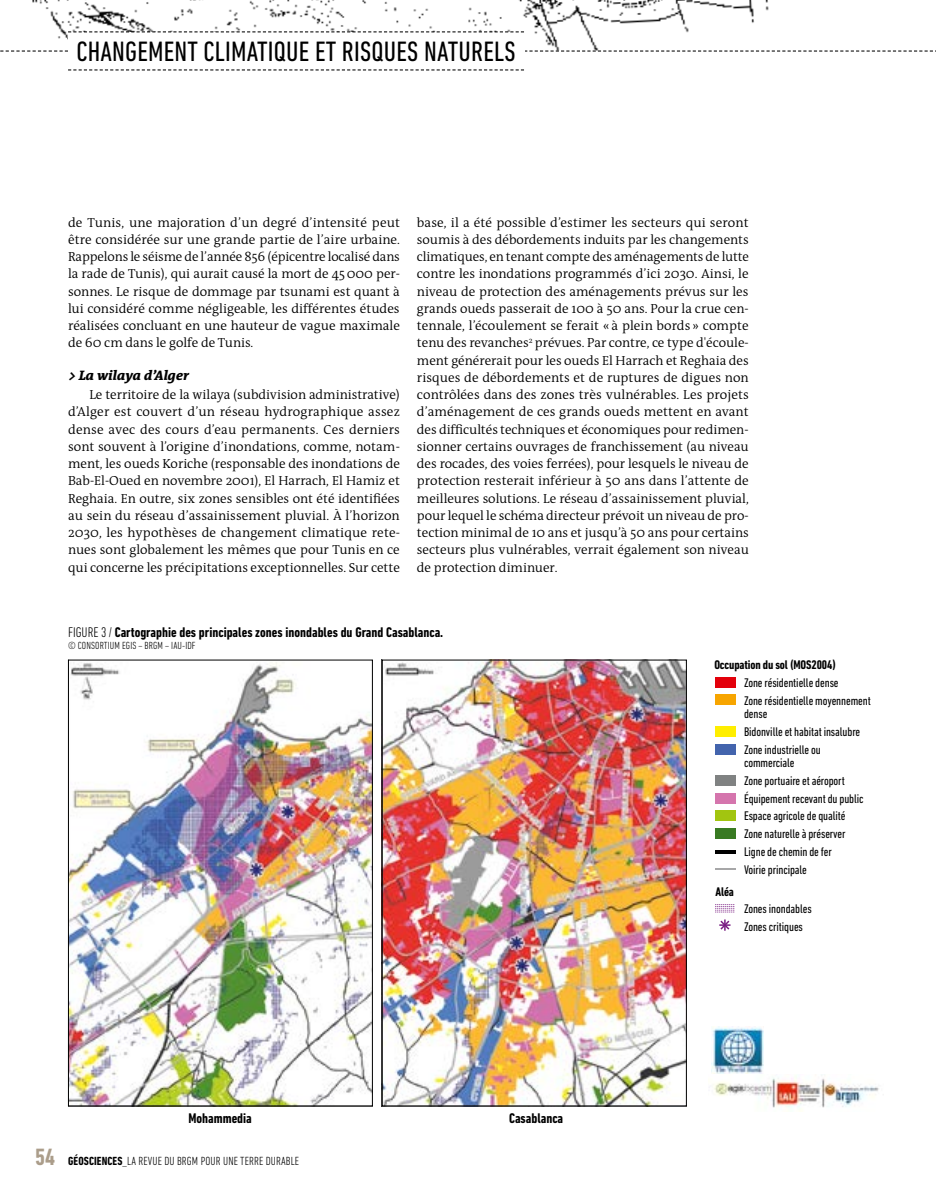
<style>
.page{position:relative;width:936px;height:1191px;background:#fff}
.page>*{position:absolute;margin:0;border:0;box-sizing:border-box;transform-origin:0 0}
.t1{font:condensed 28.5px "DIN Next LT Pro";letter-spacing:.01em;color:#000}
.t2{font:700 condensed 14.25px "DIN Next LT Pro";color:#000}
.t3{font:italic 800 13.8px "The Antiqua B8 i";color:#000}
.t4{font:300 13.2px/17.2px "The Antiqua B4";color:#000;text-align:justify}
.t5{font:condensed 12.75px/17.7px "DIN Next LT Pro";letter-spacing:-.01em;color:#000}
.t6{font:700 condensed 12.75px "DIN Next LT Pro";letter-spacing:-.01em;color:#000}
.t7{font:300 condensed 12px "DIN Next LT Pro";letter-spacing:.01em;color:#000}
.t8{font:300 condensed 10.5px "DIN Next LT Pro";letter-spacing:.01em;color:#000}
.s1{font-weight:300}
.s2{font-weight:700;font-size:24px;color:#ab9d8a}
.s3{font-weight:700}
</style>
<div class="page">
<img style="left:32px;top:0;width:737px;height:50px">
<svg style="left:525px;top:50px;width:408px;height:2px"></svg>
<svg style="left:0;top:50px;width:68px;height:2px"></svg>
<div style="left:68px;top:32px;width:456px;height:37px;background:#fff"></div>
<svg style="left:68px;top:69px;width:456px;height:1px"></svg>
<svg style="left:68px;top:31px;width:456px;height:1px"></svg>
<img style="left:70px;top:662px;width:301px;height:442px">
<div style="left:68px;top:659px;width:305px;height:447px;border:1px solid #000"></div>
<img style="left:384px;top:661px;width:300px;height:443px">
<div style="left:382px;top:659px;width:304px;height:447px;border:1px solid #000"></div>
<img style="left:711px;top:1027px;width:52px;height:47px">
<img style="left:713px;top:1078px;width:166px;height:33px">
<div style="left:715px;top:677px;width:20px;height:11px;background:#e3000b"></div>
<div style="left:715px;top:694px;width:20px;height:11px;background:#f7a500"></div>
<div style="left:715px;top:726px;width:20px;height:11px;background:#fe0"></div>
<div style="left:715px;top:743px;width:20px;height:11px;background:#4364ad"></div>
<div style="left:715px;top:775px;width:20px;height:10px;background:#808282"></div>
<div style="left:715px;top:793px;width:20px;height:10px;background:#d575ad"></div>
<div style="left:715px;top:810px;width:20px;height:11px;background:#a2c510"></div>
<div style="left:715px;top:828px;width:20px;height:11px;background:#387a22"></div>
<hr style="left:715px;top:850px;width:20px;height:3px;background:#000">
<hr style="left:715px;top:868px;width:20px;height:2px;background:#a7a7a8">
<svg style="left:715px;top:904px;width:19px;height:8px"></svg>
<svg style="left:719px;top:919px;width:12px;height:12px"></svg>
<h1 class="t1" style="left:77px;top:35px;width:440px">CHANGEMENT CLIMATIQUE ET RISQUES NATURELS</h1>
<p class="t4" style="left:68px;top:214px;width:333px">de Tunis, une majoration d’un degré d’intensité peut être considérée sur une grande partie de l’aire urbaine.<br>Rappelons le séisme de l’année 856 (épicentre localisé dans la rade de Tunis), qui aurait causé la mort de 45000 per&shy;sonnes. Le risque de dommage par tsunami est quant à lui considéré comme négligeable, les différentes études réalisées concluant en une hauteur de vague maximale de 60 cm dans le golfe de Tunis.</p>
<p class="t3" style="left:68px;top:368px;width:122px">&gt; La wilaya d’Alger</p>
<p class="t4" style="left:68px;top:386px;width:333px;text-indent:21px">Le territoire de la wilaya (subdivision administrative) d’Alger est couvert d’un réseau hydrographique assez dense avec des cours d’eau permanents. Ces derniers sont souvent à l’origine d’inondations, comme, notam&shy;ment, les oueds Koriche (responsable des inondations de Bab-El-Oued en novembre 2001), El Harrach, El Hamiz et Reghaia. En outre, six zones sensibles ont été identifiées au sein du réseau d’assainissement pluvial. À l’horizon 2030, les hypothèses de changement climatique rete&shy;nues sont globalement les mêmes que pour Tunis en ce qui concerne les précipitations exceptionnelles. Sur cette</p>
<p class="t4" style="left:417px;top:214px;width:333px">base, il a été possible d’estimer les secteurs qui seront soumis à des débordements induits par les changements climatiques, en tenant compte des aménagements de lutte contre les inondations programmés d’ici 2030. Ainsi, le niveau de protection des aménagements prévus sur les grands oueds passerait de 100 à 50 ans. Pour la crue cen&shy;tennale, l’écoulement se ferait «à plein bords » compte tenu des revanches<sup>2</sup> prévues. Par contre, ce type d'écoule&shy;ment générerait pour les oueds El Harrach et Reghaia des risques de débordements et de ruptures de digues non contrôlées dans des zones très vulnérables. Les projets d’aménagement de ces grands oueds mettent en avant des difficultés techniques et économiques pour redimen&shy;sionner certains ouvrages de franchissement (au niveau des rocades, des voies ferrées), pour lesquels le niveau de protection resterait inférieur à 50 ans dans l’attente de meilleures solutions. Le réseau d’assainissement pluvial, pour lequel le schéma directeur prévoit un niveau de pro&shy;tection minimal de 10 ans et jusqu’à 50 ans pour certains secteurs plus vulnérables, verrait également son niveau de protection diminuer.</p>
<p class="t2" style="left:68px;top:623px;width:376px"><span class="s1">FIGURE 3 /</span> Cartographie des principales zones inondables du Grand Casablanca.</p>
<p class="t8" style="left:68px;top:639px;width:129px">© CONSORTIUM EGIS – BRGM – IAU-IDF</p>
<p class="t2" style="left:188px;top:1110px;width:65px">Mohammedia</p>
<p class="t2" style="left:509px;top:1110px;width:56px">Casablanca</p>
<p class="t7" style="left:35px;top:1154px;width:265px"><span class="s2">54</span> <span class="s3">GÉOSCIENCES</span>_LA REVUE DU BRGM POUR UNE TERRE DURABLE</p>
<p class="t6" style="left:714px;top:657px;width:123px">Occupation du sol (MOS2004)</p>
<p class="t6" style="left:715px;top:884px;width:20px">Aléa</p>
<p class="t5" style="left:744px;top:673px;width:128px">Zone résidentielle dense<br>Zone résidentielle moyennement</p>
<p class="t5" style="left:744px;top:705px;width:117px">dense<br>Bidonville et habitat insalubre<br>Zone industrielle ou</p>
<p class="t5" style="left:744px;top:754px;width:121px">commerciale<br>Zone portuaire et aéroport<br>Équipement recevant du public<br>Espace agricole de qualité<br>Zone naturelle à préserver<br>Ligne de chemin de fer<br>Voirie principale</p>
<p class="t5" style="left:744px;top:900px;width:69px">Zones inondables<br>Zones critiques</p>
</div>
